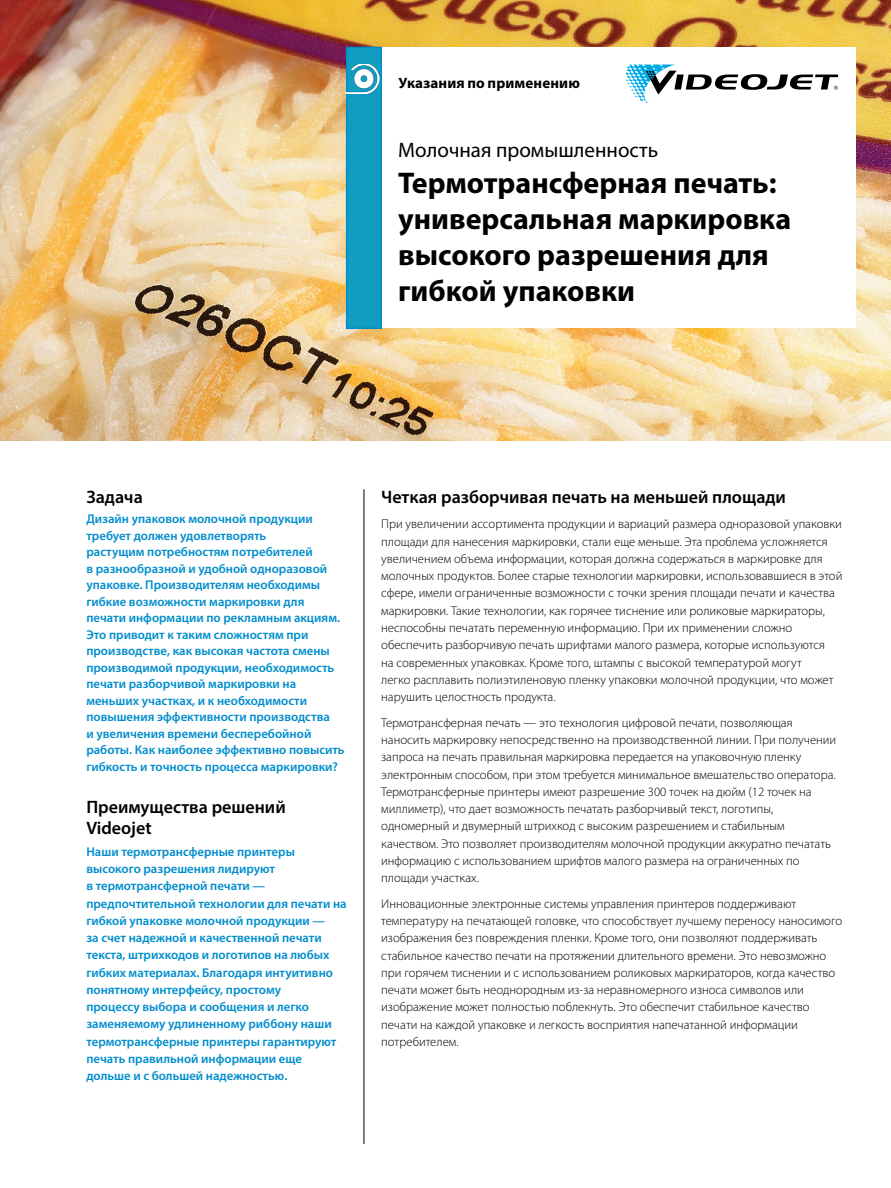
<style>
.page{position:relative;width:891px;height:1188px;background:#fff}
.page>*{position:absolute;margin:0;border:0;box-sizing:border-box;transform-origin:0 0}
.t1{font:700 30px/36px "Myriad Pro";color:#000}
.t2{font:21px "Myriad Pro";color:#000}
.t3{font:600 18px/21px "Myriad Pro";color:#000}
.t4{font:700 15px "Myriad Pro";letter-spacing:.01em;color:#000}
.t5{font:300 12.75px/17.2px "Myriad Pro";color:#000}
.t6{font:600 12.75px/16.5px "Myriad Pro";color:#008dcd}
</style>
<div class="page">
<img style="left:0;top:0;width:891px;height:441px">
<div style="left:381px;top:47px;width:474px;height:281px;background:#fff"></div>
<div style="left:346px;top:47px;width:36px;height:282px;background:#109dc1;border:2px solid #008dcd"></div>
<svg style="left:626px;top:65px;width:212px;height:38px"></svg>
<hr style="left:364px;top:489px;width:1px;height:655px;background:#000">
<img style="left:346px;top:64px;width:35px;height:30px">
<p class="t4" style="left:399px;top:73px;width:183px">Указания по применению</p>
<h2 class="t2" style="left:398px;top:137px;width:261px">Молочная промышленность</h2>
<h1 class="t1" style="left:398px;top:164px;width:395px">Термотрансферная печать: универсальная маркировка высокого разрешения для гибкой упаковки</h1>
<h3 class="t3" style="left:86px;top:486px;width:58px">Задача</h3>
<p class="t6" style="left:86px;top:511px;width:260px">Дизайн упаковок молочной продукции требует должен удовлетворять<br>растущим потребностям потребителей<br>в разнообразной и удобной одноразовой упаковке. Производителям необходимы гибкие возможности маркировки для печати информации по рекламным акциям.<br>Это приводит к таким сложностям при производстве, как высокая частота смены производимой продукции, необходимость печати разборчивой маркировки на меньших участках, и к необходимости повышения эффективности производства<br>и увеличения времени бесперебойной работы. Как наиболее эффективно повысить гибкость и точность процесса маркировки?</p>
<h3 class="t3" style="left:86px;top:796px;width:201px">Преимущества решений<br>Videojet</h3>
<p class="t6" style="left:86px;top:843px;width:262px;line-height:17.2px">Наши термотрансферные принтеры высокого разрешения лидируют<br>в термотрансферной печати — предпочтительной технологии для печати на гибкой упаковке молочной продукции —<br>за счет надежной и качественной печати текста, штрихкодов и логотипов на любых гибких материалах. Благодаря интуитивно понятному интерфейсу, простому<br>процессу выбора и сообщения и легко заменяемому удлиненному риббону наши термотрансферные принтеры гарантируют печать правильной информации еще дольше и с большей надежностью.</p>
<h3 class="t3" style="left:381px;top:486px;width:406px">Четкая разборчивая печать на меньшей площади</h3>
<p class="t5" style="left:381px;top:516px;width:463px">При увеличении ассортимента продукции и вариаций размера одноразовой упаковки площади для нанесения маркировки, стали еще меньше. Эта проблема усложняется увеличением объема информации, которая должна содержаться в маркировке для молочных продуктов. Более старые технологии маркировки, использовавшиеся в этой сфере, имели ограниченные возможности с точки зрения площади печати и качества маркировки. Такие технологии, как горячее тиснение или роликовые маркираторы, неспособны печатать переменную информацию. При их применении сложно обеспечить разборчивую печать шрифтами малого размера, которые используются<br>на современных упаковках. Кроме того, штампы с высокой температурой могут<br>легко расплавить полиэтиленовую пленку упаковки молочной продукции, что может нарушить целостность продукта.</p>
<p class="t5" style="left:381px;top:714px;width:457px">Термотрансферная печать — это технология цифровой печати, позволяющая наносить маркировку непосредственно на производственной линии. При получении запроса на печать правильная маркировка передается на упаковочную пленку электронным способом, при этом требуется минимальное вмешательство оператора.<br>Термотрансферные принтеры имеют разрешение 300 точек на дюйм (12 точек на миллиметр), что дает возможность печатать разборчивый текст, логотипы, одномерный и двумерный штрихкод с высоким разрешением и стабильным качеством. Это позволяет производителям молочной продукции аккуратно печатать информацию с использованием шрифтов малого размера на ограниченных по площади участках.</p>
<p class="t5" style="left:381px;top:895px;width:462px">Инновационные электронные системы управления принтеров поддерживают температуру на печатающей головке, что способствует лучшему переносу наносимого изображения без повреждения пленки. Кроме того, они позволяют поддерживать стабильное качество печати на протяжении длительного времени. Это невозможно при горячем тиснении и с использованием роликовых маркираторов, когда качество печати может быть неоднородным из-за неравномерного износа символов или изображение может полностью поблекнуть. Это обеспечит стабильное качество печати на каждой упаковке и легкость восприятия напечатанной информации потребителем.</p>
</div>
